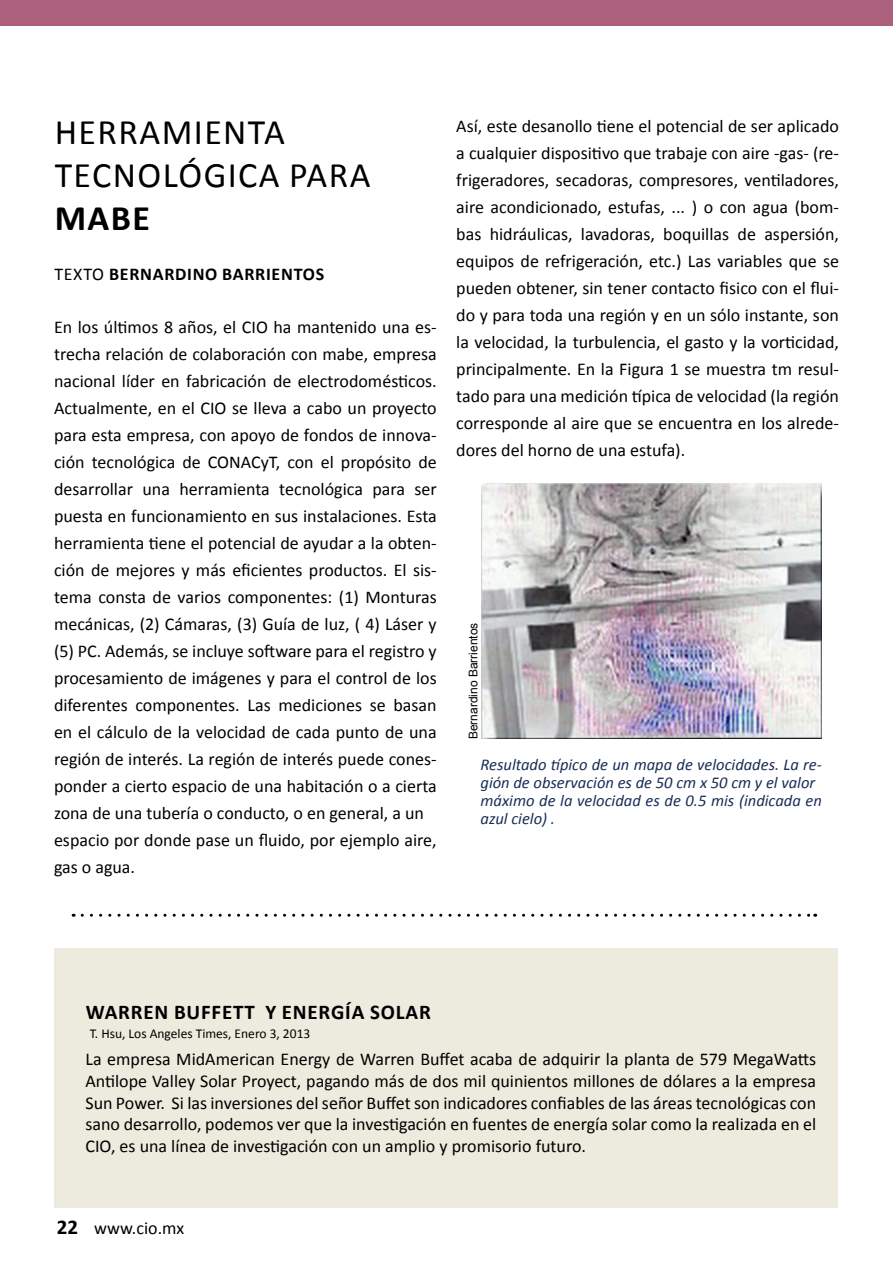
<style>
.page{position:relative;width:893px;height:1263px;background:#fff}
.page>*{position:absolute;margin:0;border:0;box-sizing:border-box;transform-origin:0 0}
.t1{font:36px "Calibri";color:#000}
.t2{font:700 36px "Calibri";color:#000}
.t3{font:700 21px "Calibri";letter-spacing:.04em;color:#000}
.t4{font:18px/27px "Calibri";color:#000;text-align:justify}
.t5{font:700 18px "Calibri";letter-spacing:.04em;color:#000}
.t6{font:italic 16.5px/18px "Calibri";color:#182e56}
.t7{font:13.5px "Calibri";color:#000}
.t8{font:12px "Arial";color:#000}
.s1{font-weight:400}
.s2{font-weight:700;font-size:21px}
</style>
<div class="page">
<img style="left:481px;top:483px;width:341px;height:255px">
<svg style="left:82px;top:914px;width:734px;height:3px"></svg>
<div style="left:0;top:0;width:893px;height:26px;background:#ac607b"></div>
<div style="left:54px;top:948px;width:784px;height:260px;background:#edeade"></div>
<h1 class="t1" style="left:55px;top:109px;width:45px">Herramie</h1>
<h1 class="t1" style="left:223px;top:109px;width:44px">nta</h1>
<h1 class="t1" style="left:55px;top:152px;width:104px">tecnológica</h1>
<h1 class="t1" style="left:289px;top:152px;width:21px">para</h1>
<h1 class="t2" style="left:55px;top:195px;width:93px">MABE</h1>
<p class="t5" style="left:54px;top:262px;width:271px"><span class="s1">Texto</span> BERNARDINO BARRIENTOS</p>
<p class="t4" style="left:54px;top:313px;width:384px;text-align:left">En los últimos 8 años, el CIO ha mantenido una es&shy;trecha relación de colaboración con mabe, empresa nacional líder en fabricación de electrodomésticos.<br>Actualmente, en el CIO se lleva a cabo un proyecto para esta empresa, con apoyo de fondos de innova&shy;ción tecnológica de CONACyT, con el propósito de desarrollar una herramienta tecnológica para ser puesta en funcionamiento en sus instalaciones. Esta herramienta tiene el potencial de ayudar a la obten&shy;ción de mejores y más eficientes productos. El sis&shy;tema consta de varios componentes: (1) Monturas mecánicas, (2) Cámaras, (3) Guía de luz, ( 4) Láser y (5) PC. Además, se incluye software para el registro y procesamiento de imágenes y para el control de los diferentes componentes. Las mediciones se basan en el cálculo de la velocidad de cada punto de una región de interés. La región de interés puede cones&shy;ponder a cierto espacio de una habitación o a cierta zona de una tubería o conducto, o en general, a un espacio por donde pase un fluido, por ejemplo aire, gas o agua.</p>
<p class="t4" style="left:456px;top:112px;width:384px">Así, este desanollo tiene el potencial de ser aplicado a cualquier dispositivo que trabaje con aire -gas- (re&shy;frigeradores, secadoras, compresores, ventiladores, aire acondicionado, estufas, ... ) o con agua (bom&shy;bas hidráulicas, lavadoras, boquillas de aspersión, equipos de refrigeración, etc.) Las variables que se pueden obtener, sin tener contacto fisico con el flui&shy;do y para toda una región y en un sólo instante, son la velocidad, la turbulencia, el gasto y la vorticidad, principalmente. En la Figura 1 se muestra tm resul&shy;tado para una medición típica de velocidad (la región corresponde al aire que se encuentra en los alrede&shy;dores del horno de una estufa).</p>
<p class="t8" style="left:465px;top:739px;width:118px;rotate:-90deg">Bernardino Barrientos</p>
<p class="t6" style="left:481px;top:755px;width:343px">Resultado típico de un mapa de velocidades. La re&shy;gión de observación es de 50 cm x 50 cm y el valor máximo de la velocidad es de 0.5 mis (indicada en azul cielo) .</p>
<p class="t3" style="left:86px;top:998px;width:101px">WARREN BUFFE</p>
<p class="t3" style="left:233px;top:998px;width:199px">TT Y ENERGÍA SOLAR</p>
<p class="t4" style="left:85px;top:1049px;width:732px;line-height:21.6px">La empresa MidAmerican Energy de Warren Buffet acaba de adquirir la planta de 579 MegaWatts Antilope Valley Solar Proyect, pagando más de dos mil quinientos millones de dólares a la empresa Sun Power. Si las inversiones del señor Buffet son indicadores confiables de las áreas tecnológicas con sano desarrollo, podemos ver que la investigación en fuentes de energía solar como la realizada en el CIO, es una línea de investigación con un amplio y promisorio futuro.</p>
<p class="t7" style="left:90px;top:1025px;width:222px">T. Hsu, Los Angeles Times, Enero 3, 2013</p>
<p class="t4" style="left:57px;top:1215px;width:129px"><span class="s2">22</span> www.cio.mx</p>
</div>
